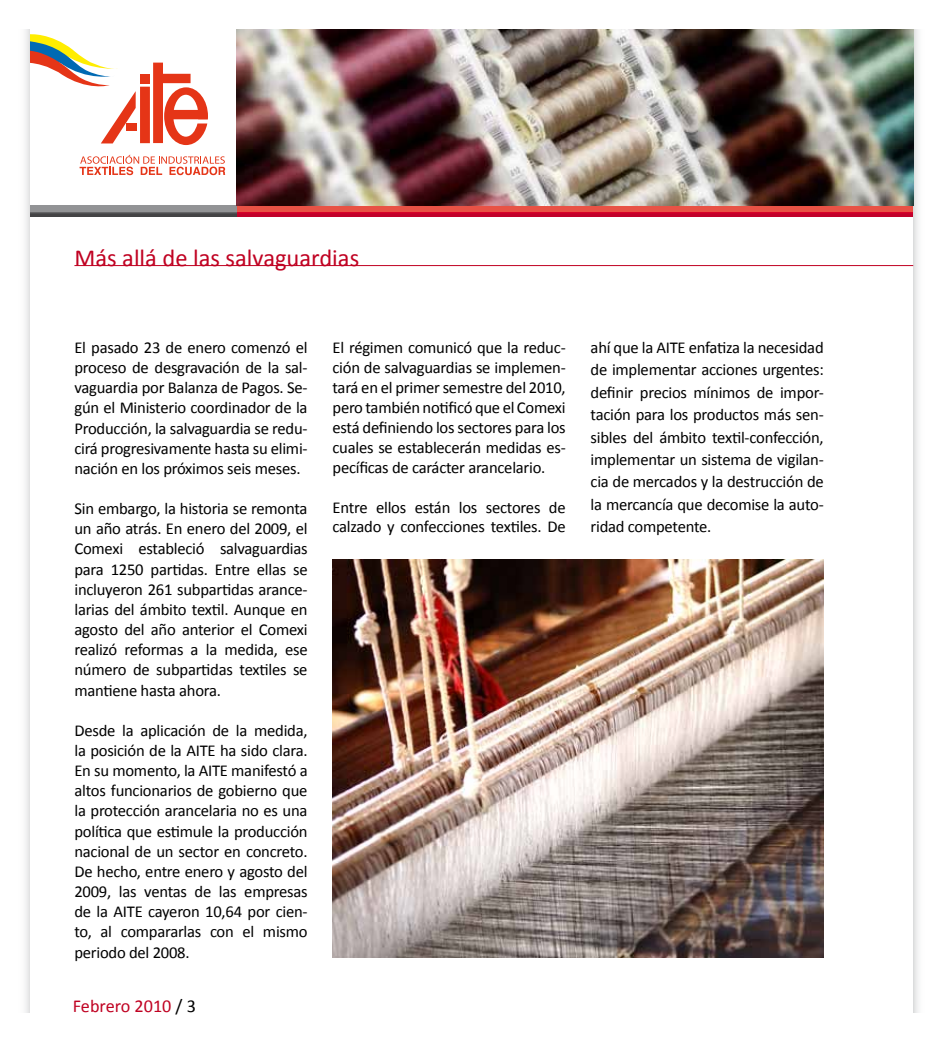
<style>
.page{position:relative;width:943px;height:1042px;background:#fff}
.page>*{position:absolute;margin:0;border:0;box-sizing:border-box;transform-origin:0 0}
.t1{font:24.5px "Calibri";color:#c00222}
.t2{font:18.2px "Calibri";color:#c00222}
.t3{font:16.62px/20.1px "Calibri";letter-spacing:-.015em;color:#000;text-align:justify}
.s1{color:#000}
</style>
<div class="page">
<svg style="left:236px;top:206px;width:677px;height:10px;background:#db313a"></svg>
<svg style="left:30px;top:206px;width:206px;height:10px;background:#767779"></svg>
<div style="left:140px;top:74px;width:10px;height:10px;background:#e53517"></div>
<div style="left:140px;top:87px;width:10px;height:56px;background:#e53517"></div>
<svg style="left:153px;top:63px;width:55px;height:82px"></svg>
<div style="left:126px;top:123px;width:11px;height:8px;background:#e53517"></div>
<svg style="left:80px;top:155px;width:145px;height:20px"></svg>
<svg style="left:30px;top:34px;width:106px;height:109px"></svg>
<div style="left:0;top:30px;width:30px;height:982px;background:linear-gradient(to right,#fff,#f3f3f3)"></div>
<svg style="left:913px;top:30px;width:6px;height:982px"></svg>
<img style="left:236px;top:30px;width:677px;height:176px">
<hr style="left:74px;top:265px;width:839px;height:1px;background:#c00222">
<img style="left:332px;top:559px;width:491px;height:398px">
<h1 class="t1" style="left:74px;top:242px;width:286px">Más allá de las salvaguardias</h1>
<p class="t3" style="left:74px;top:336px;width:235px">El pasado 23 de enero comenzó el proceso de desgravación de la sal&shy;vaguardia por Balanza de Pagos. Se&shy;gún el Ministerio coordinador de la Producción, la salvaguardia se redu&shy;cirá progresivamente hasta su elimi&shy;nación en los próximos seis meses.</p>
<p class="t3" style="left:74px;top:498px;width:235px">Sin embargo, la historia se remonta un año atrás. En enero del 2009, el Comexi estableció salvaguardias para 1250 partidas. Entre ellas se incluyeron 261 subpartidas arance&shy;larias del ámbito textil. Aunque en agosto del año anterior el Comexi realizó reformas a la medida, ese número de subpartidas textiles se mantiene hasta ahora.</p>
<p class="t3" style="left:74px;top:719px;width:235px">Desde la aplicación de la medida, la posición de la AITE ha sido clara.<br>En su momento, la AITE manifestó a altos funcionarios de gobierno que la protección arancelaria no es una política que estimule la producción nacional de un sector en concreto.<br>De hecho, entre enero y agosto del 2009, las ventas de las empresas de la AITE cayeron 10,64 por cien&shy;to, al compararlas con el mismo periodo del 2008.</p>
<p class="t2" style="left:73px;top:995px;width:125px">Febrero 2010 <span class="s1">/ 3</span></p>
<p class="t3" style="left:332px;top:337px;width:235px">El régimen comunicó que la reduc&shy;ción de salvaguardias se implemen&shy;tará en el primer semestre del 2010, pero también notificó que el Comexi está definiendo los sectores para los cuales se establecerán medidas es&shy;pecíficas de carácter arancelario.</p>
<p class="t3" style="left:332px;top:496px;width:235px">Entre ellos están los sectores de calzado y confecciones textiles. De</p>
<p class="t3" style="left:590px;top:335px;width:235px;line-height:22.4px">ahí que la AITE enfatiza la necesidad de implementar acciones urgentes: definir precios mínimos de impor&shy;tación para los productos más sen&shy;sibles del ámbito textil-confección, implementar un sistema de vigilan&shy;cia de mercados y la destrucción de la mercancía que decomise la auto&shy;ridad competente.</p>
</div>
